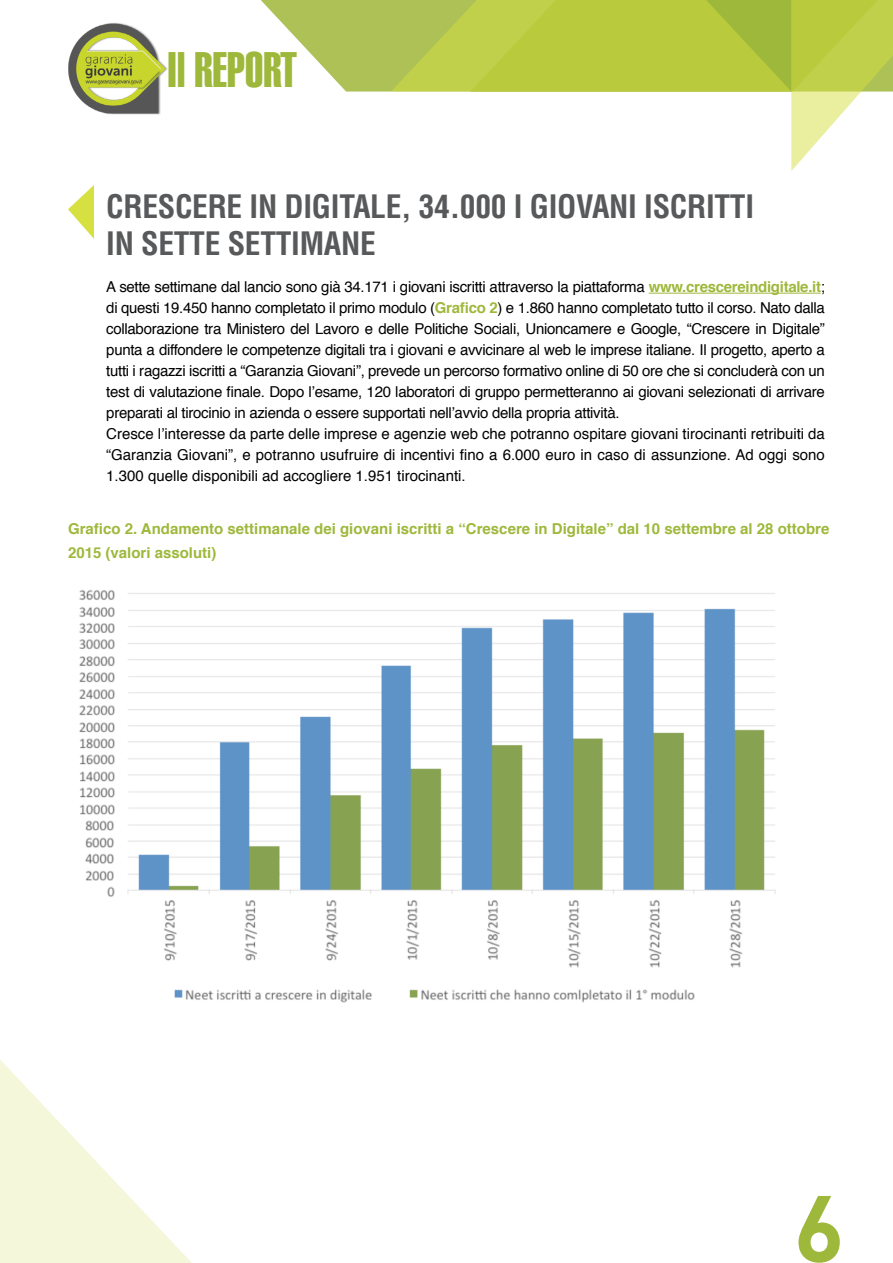
<style>
.page{position:relative;width:893px;height:1263px;background:#fff}
.page>*{position:absolute;margin:0;border:0;box-sizing:border-box;transform-origin:0 0}
.t1{font:700 93px "DIN";color:#9eb83b}
.t2{font:49.05px "Helvetica Extra Compressed";color:#9eb83b}
.t3{font:700 condensed 31.5px/37.5px "Helvetica";letter-spacing:-.01em;color:#58595b}
.t4{font:15px/21px "Helvetica";letter-spacing:-.02em;color:#000}
.t5{font:700 15px/24px "Helvetica";color:#9eb83b}
.s1{font-weight:700;color:#9eb83b}
</style>
<div class="page">
<svg style="left:0;top:1060px;width:192px;height:203px;fill:#f4f7d9"></svg>
<svg style="left:261px;top:0;width:130px;height:92px;fill:#adc157"></svg>
<svg style="left:391px;top:0;width:502px;height:171px"></svg>
<img style="left:68px;top:23px;width:99px;height:91px">
<hr style="left:649px;top:293px;width:172px;height:1px;background:#9eb83b">
<svg style="left:68px;top:185px;width:26px;height:54px"></svg>
<img style="left:79px;top:590px;width:697px;height:413px">
<h2 class="t2" style="left:167px;top:40px;width:131px">Il REPORT</h2>
<h3 class="t3" style="left:106px;top:187px;width:649px">CRESCERE IN DIGITALE, 34.000 I GIOVANI ISCRITTI<br>IN SETTE SETTIMANE</h3>
<p class="t4" style="left:106px;top:277px;width:720px">A sette settimane dal lancio sono già 34.171 i giovani iscritti attraverso la piattaforma <span class="s1">www.crescereindigitale.it</span>; di questi 19.450 hanno completato il primo modulo (<span class="s1">Grafico 2</span>) e 1.860 hanno completato tutto il corso. Nato dalla collaborazione tra Ministero del Lavoro e delle Politiche Sociali, Unioncamere e Google, “Crescere in Digitale” punta a diffondere le competenze digitali tra i giovani e avvicinare al web le imprese italiane. Il progetto, aperto a tutti i ragazzi iscritti a “Garanzia Giovani”, prevede un percorso formativo online di 50 ore che si concluderà con un test di valutazione finale. Dopo l’esame, 120 laboratori di gruppo permetteranno ai giovani selezionati di arrivare preparati al tirocinio in azienda o essere supportati nell’avvio della propria attività.<br>Cresce l’interesse da parte delle imprese e agenzie web che potranno ospitare giovani tirocinanti retribuiti da “Garanzia Giovani”, e potranno usufruire di incentivi fino a 6.000 euro in caso di assunzione. Ad oggi sono 1.300 quelle disponibili ad accogliere 1.951 tirocinanti.</p>
<p class="t5" style="left:68px;top:517px;width:763px">Grafico 2. Andamento settimanale dei giovani iscritti a “Crescere in Digitale” dal 10 settembre al 28 ottobre<br>2015 (valori assoluti)</p>
<h1 class="t1" style="left:794px;top:1168px;width:52px">6</h1>
</div>
